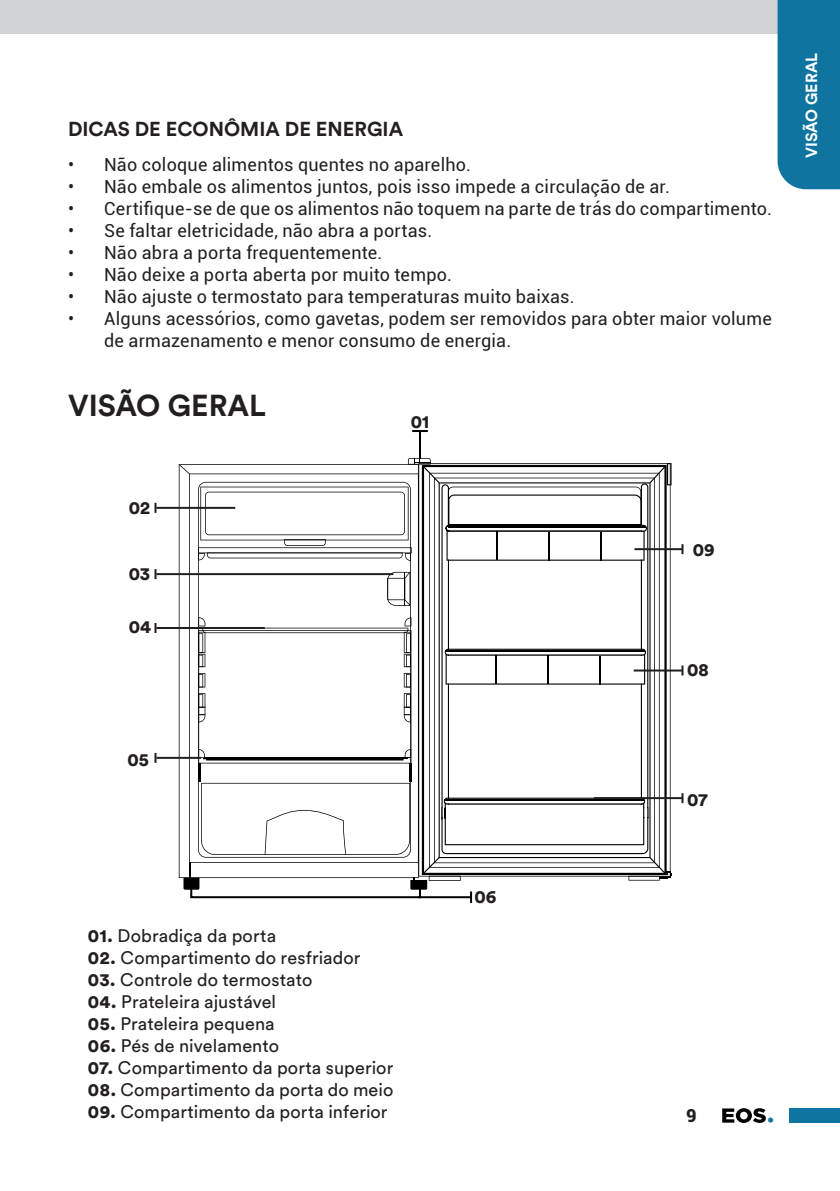
<style>
.page{position:relative;width:840px;height:1191px;background:#fff}
.page>*{position:absolute;margin:0;border:0;box-sizing:border-box;transform-origin:0 0}
.Capítulo{font:700 30px "Circular Std";color:#231f20}
.Subcapítulo{font:700 20px "Circular Std";color:#231f20}
.t1{font:18px/22px "Roboto";letter-spacing:.01em;color:#231f20}
.t2{font:18px "Circular Std";letter-spacing:.005em;color:#231f20}
.t3{font:900 18px "Circular Std";color:#231f20}
.t4{font:900 18px "Roboto";color:#231f20}
.LATERAL{font:700 16px "Circular Std";color:#fff}
.s1{font-weight:900}
</style>
<div class="page">
<div style="left:788px;top:1108px;width:51px;height:15px;background:#0f74a0"></div>
<svg style="left:722px;top:1108px;width:50px;height:15px"></svg>
<div style="left:0;top:0;width:839px;height:33px;background:#d1d2d4"></div>
<div style="left:777px;top:0;width:62px;height:189px;background:#0f749f"></div>
<hr style="left:419px;top:431px;width:2px;height:28px;background:#000001">
<svg style="left:412px;top:430px;width:15px;height:2px"></svg>
<hr style="left:156px;top:507px;width:79px;height:2px;background:#231f20">
<hr style="left:156px;top:573px;width:237px;height:2px;background:#231f20">
<hr style="left:156px;top:627px;width:108px;height:2px;background:#231f20">
<hr style="left:156px;top:757px;width:45px;height:2px;background:#231f20">
<hr style="left:593px;top:797px;width:89px;height:2px;background:#231f20">
<hr style="left:633px;top:669px;width:48px;height:2px;background:#231f20">
<hr style="left:634px;top:548px;width:48px;height:2px;background:#231f20">
<svg style="left:154px;top:503px;width:2px;height:10px"></svg>
<svg style="left:154px;top:569px;width:2px;height:10px"></svg>
<svg style="left:154px;top:623px;width:2px;height:10px"></svg>
<svg style="left:154px;top:753px;width:2px;height:10px"></svg>
<svg style="left:681px;top:793px;width:2px;height:10px"></svg>
<svg style="left:681px;top:665px;width:2px;height:10px"></svg>
<svg style="left:681px;top:544px;width:2px;height:10px"></svg>
<svg style="left:179px;top:458px;width:492px;height:445px"></svg>
<p class="Subcapítulo" style="left:68px;top:116px;width:336px">DICAS DE ECONÔMIA DE ENERGIA</p>
<p class="t1" style="left:68px;top:153px;width:404px">• Não coloque alimentos quentes no aparelho.</p>
<p class="t1" style="left:68px;top:175px;width:603px">• Não embale os alimentos juntos, pois isso impede a circulação de ar.</p>
<p class="t1" style="left:68px;top:197px;width:704px">• Certifique-se de que os alimentos não toquem na parte de trás do compartimento.</p>
<p class="t1" style="left:68px;top:219px;width:365px">• Se faltar eletricidade, não abra a portas.</p>
<p class="t1" style="left:68px;top:241px;width:315px">• Não abra a porta frequentemente.</p>
<p class="t1" style="left:68px;top:263px;width:385px">• Não deixe a porta aberta por muito tempo.</p>
<p class="t1" style="left:68px;top:285px;width:508px">• Não ajuste o termostato para temperaturas muito baixas.</p>
<p class="t1" style="left:104px;top:307px;width:668px;text-indent:-36px">• Alguns acessórios, como gavetas, podem ser removidos para obter maior volume de armazenamento e menor consumo de energia.</p>
<p class="Capítulo" style="left:68px;top:386px;width:199px">VISÃO GERAL</p>
<p class="t3" style="left:129px;top:495px;width:23px">02</p>
<p class="t3" style="left:129px;top:562px;width:23px">03</p>
<p class="t3" style="left:129px;top:614px;width:24px">04</p>
<p class="t3" style="left:127px;top:748px;width:23px">05</p>
<p class="t3" style="left:410px;top:410px;width:20px">01</p>
<p class="t3" style="left:692px;top:538px;width:23px">09</p>
<p class="t3" style="left:686px;top:657px;width:23px">08</p>
<p class="t3" style="left:686px;top:788px;width:22px">07</p>
<p class="LATERAL" style="left:800px;top:158px;width:107px;rotate:-90deg">VISÃO GERAL</p>
<p class="t2" style="left:88px;top:925px;width:189px"><span class="s1">01.</span> Dobradiça da porta</p>
<p class="t2" style="left:88px;top:947px;width:274px"><span class="s1">02.</span> Compartimento do resfriador</p>
<p class="t2" style="left:88px;top:969px;width:226px"><span class="s1">03.</span> Controle do termostato</p>
<p class="t2" style="left:88px;top:991px;width:190px"><span class="s1">04.</span> Prateleira ajustável</p>
<p class="t2" style="left:88px;top:1013px;width:188px"><span class="s1">05.</span> Prateleira pequena</p>
<p class="t2" style="left:88px;top:1035px;width:192px"><span class="s1">06.</span> Pés de nivelamento</p>
<p class="t2" style="left:88px;top:1057px;width:306px"><span class="s1">07.</span> Compartimento da porta superior</p>
<p class="t2" style="left:88px;top:1079px;width:307px"><span class="s1">08.</span> Compartimento da porta do meio</p>
<p class="t2" style="left:88px;top:1101px;width:301px"><span class="s1">09.</span> Compartimento da porta inferior</p>
<p class="t3" style="left:474px;top:884px;width:23px">06</p>
<p class="t4" style="left:685px;top:1102px;width:12px">9</p>
</div>
